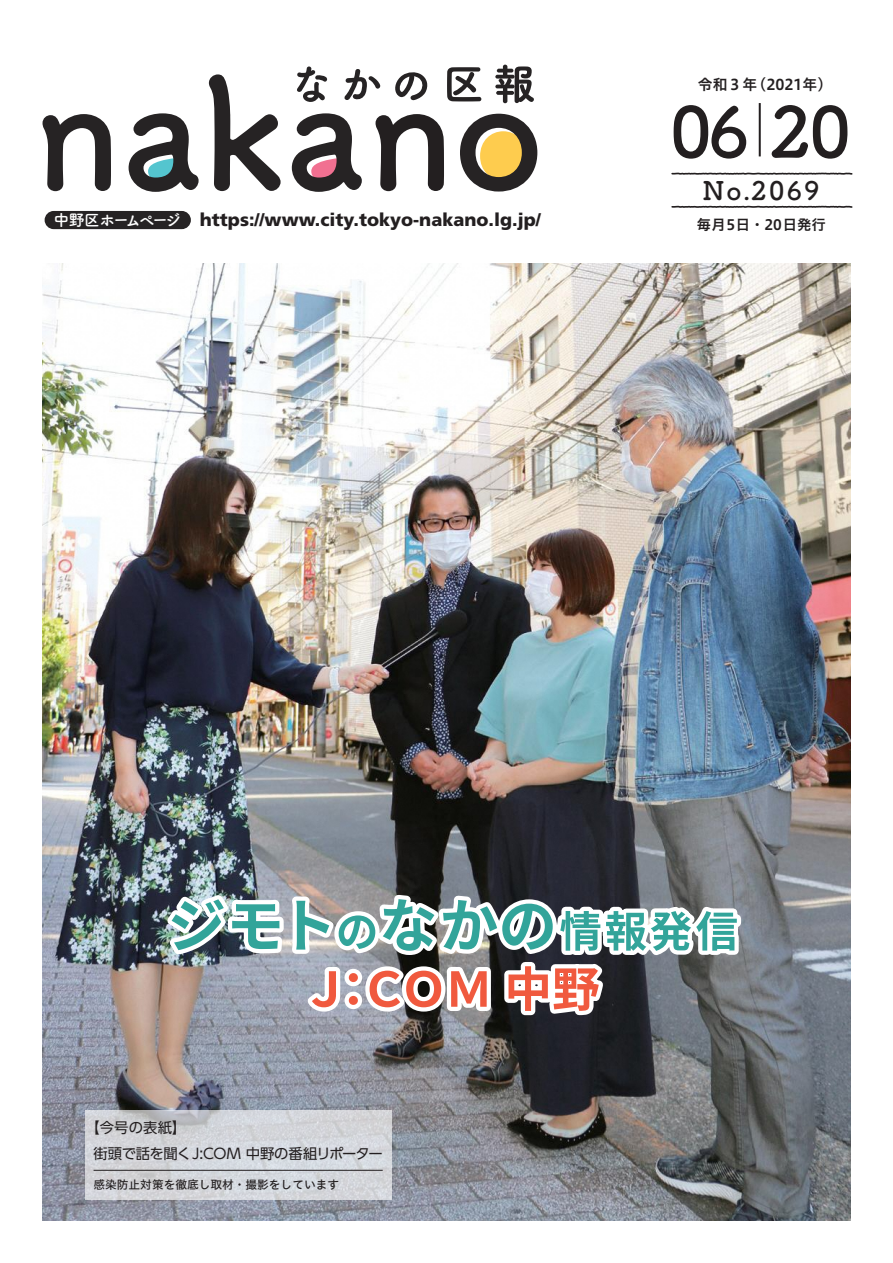
<style>
.page{position:relative;width:893px;height:1263px;background:#fff}
.page>*{position:absolute;margin:0;border:0;box-sizing:border-box;transform-origin:0 0}
.t1{font:700 69.15px "Tsuku B Rd Gothic";color:#231f20}
.t2{font:700 25.5px "Tsuku B Rd Gothic";letter-spacing:.09em;color:#231f20}
.t3{font:900 18px "Frutiger LT Std";color:#231f20}
.t4{font:14.85px "Hiragino UD Sans Std N W6";color:#231f20}
.t5{font:14.4px/25.5px "UD Shin Go Pr 6 N";letter-spacing:-.015em;color:#231f20}
.t6{font:14.4px "Hiragino UD Sans Std N W6";color:#231f20}
.t7{font:11.7px "Hiragino UD Sans Std N W5";color:#231f20}
.s1{font-family:"Tsuku B Rd Gothic";font-weight:700;font-size:15.9px;color:#fff}
</style>
<div class="page">
<img style="left:43px;top:264px;width:807px;height:956px">
<div style="left:85px;top:1110px;width:306px;height:89px;background:#fff;opacity:.8"></div>
<hr style="left:94px;top:1170px;width:289px;height:1px;background:#231f20">
<svg style="left:671px;top:172px;width:182px;height:36px"></svg>
<hr style="left:759px;top:103px;width:2px;height:53px;background:#231f20">
<div style="left:45px;top:211px;width:146px;height:18px;background:#262324;border-radius:9px"></div>
<svg style="left:129px;top:113px;width:70px;height:79px"></svg>
<svg style="left:209px;top:74px;width:72px;height:117px"></svg>
<svg style="left:292px;top:113px;width:70px;height:79px"></svg>
<svg style="left:460px;top:114px;width:77px;height:78px"></svg>
<svg style="left:297px;top:66px;width:30px;height:36px"></svg>
<svg style="left:344px;top:69px;width:37px;height:31px"></svg>
<svg style="left:395px;top:72px;width:33px;height:28px"></svg>
<svg style="left:447px;top:67px;width:34px;height:34px"></svg>
<svg style="left:495px;top:65px;width:39px;height:38px"></svg>
<svg style="left:376px;top:114px;width:68px;height:77px"></svg>
<svg style="left:43px;top:114px;width:68px;height:77px"></svg>
<img style="left:159px;top:876px;width:586px;height:100px">
<svg style="left:300px;top:958px;width:313px;height:61px"></svg>
<svg style="left:172px;top:899px;width:565px;height:52px"></svg>
<p class="t4" style="left:698px;top:73px;width:136px">令和３年（2021年）</p>
<h1 class="t1" style="left:670px;top:78px;width:182px">06 20</h1>
<h2 class="t2" style="left:703px;top:170px;width:118px">No.2069</h2>
<p class="t3" style="left:54px;top:209px;width:489px"><span class="s1">中野区ホームページ</span> https://www.city.tokyo-nakano.lg.jp/</p>
<p class="t6" style="left:697px;top:214px;width:130px">毎月5日・20日発行</p>
<p class="t5" style="left:94px;top:1114px;width:291px;text-indent:-8px">【今号の表紙】<br>街頭で話を聞くJ:COM 中野の番組リポーター</p>
<p class="t7" style="left:94px;top:1176px;width:247px">感染防止対策を徹底し取材・撮影をしています</p>
</div>
